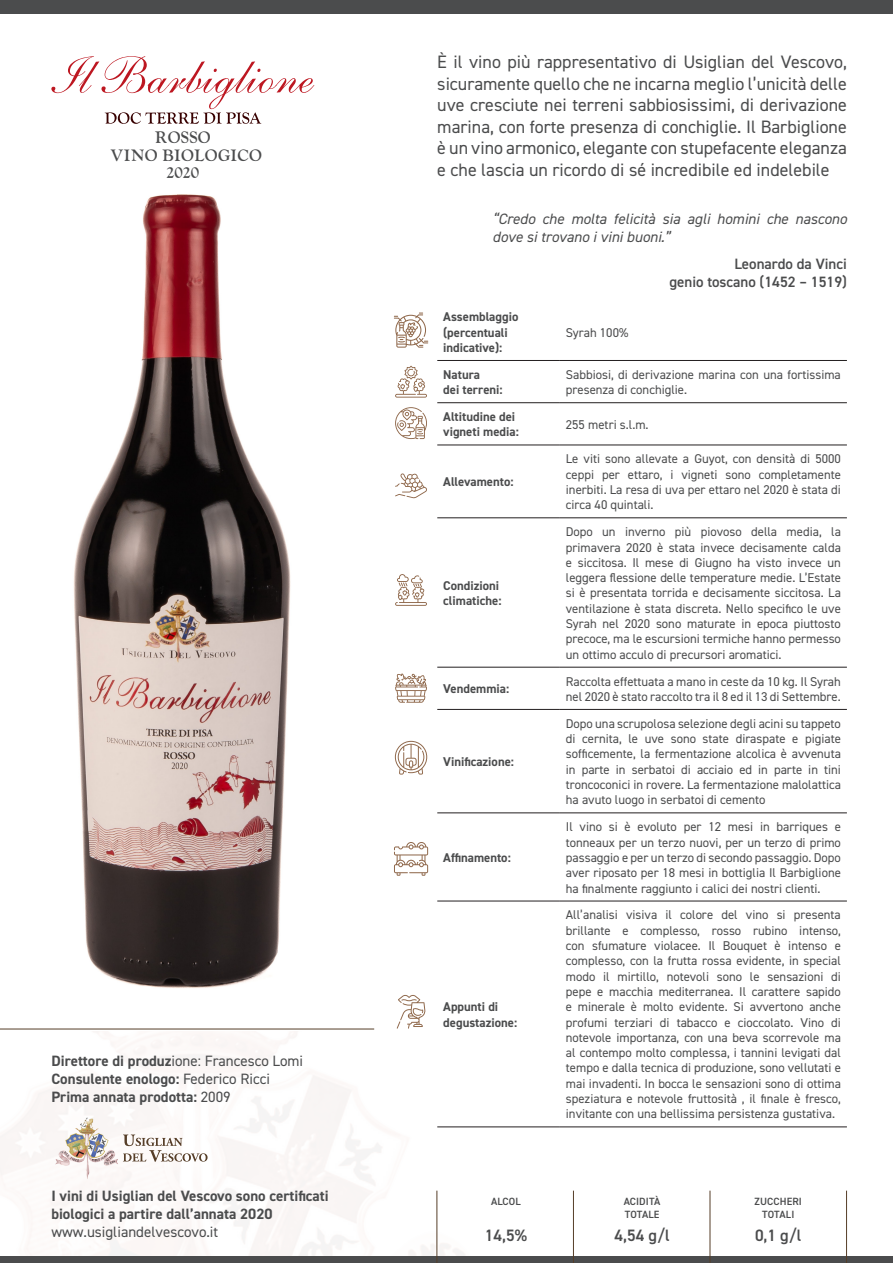
<style>
.page{position:relative;width:893px;height:1263px;background:#fff}
.page>*{position:absolute;margin:0;border:0;box-sizing:border-box;transform-origin:0 0}
.t1{font:18px/21.6px "DIN2014";color:#4b4c4d;text-align:justify}
.t2{font:700 16.5px/34.8px "LTC Goudy Oldstyle Pro";letter-spacing:.02em;color:#4b4c4d;text-align:center}
.t3{font:600 16.5px "DIN2014";color:#4b4c4d}
.t4{font:700 15px/18px "DIN2014";color:#4b4c4d}
.t5{font:italic 15px/18px "DIN2014";color:#4b4c4d}
.t6{font:600 15px/18px "DIN2014";color:#4b4c4d;text-align:right}
.t7{font:15px "DIN2014";color:#4b4c4d}
.t8{font:12.75px/15.3px "DIN2014";color:#4b4c4d;text-align:justify}
.t9{font:700 12.75px/15.3px "DIN2014";color:#4b4c4d}
.t10{font:600 10.5px/12.6px "DIN2014";letter-spacing:.01em;color:#4b4c4d}
.s1{font-weight:400}
</style>
<div class="page">
<img style="left:0;top:1008px;width:533px;height:249px">
<img style="left:0;top:194px;width:374px;height:835px">
<svg style="left:51px;top:56px;width:263px;height:68px"></svg>
<hr style="left:437px;top:360px;width:123px;height:1px;background:#231f20">
<hr style="left:560px;top:360px;width:287px;height:1px;background:#231f20">
<hr style="left:437px;top:402px;width:123px;height:1px;background:#231f20">
<hr style="left:560px;top:402px;width:287px;height:1px;background:#231f20">
<hr style="left:437px;top:445px;width:123px;height:1px;background:#231f20">
<hr style="left:560px;top:445px;width:287px;height:1px;background:#231f20">
<hr style="left:437px;top:518px;width:123px;height:1px;background:#231f20">
<hr style="left:560px;top:518px;width:287px;height:1px;background:#231f20">
<hr style="left:437px;top:667px;width:123px;height:1px;background:#231f20">
<hr style="left:560px;top:667px;width:287px;height:1px;background:#231f20">
<hr style="left:437px;top:709px;width:123px;height:1px;background:#231f20">
<hr style="left:560px;top:709px;width:287px;height:1px;background:#231f20">
<hr style="left:437px;top:813px;width:123px;height:1px;background:#231f20">
<hr style="left:560px;top:813px;width:287px;height:1px;background:#231f20">
<hr style="left:437px;top:901px;width:123px;height:1px;background:#231f20">
<hr style="left:560px;top:901px;width:287px;height:1px;background:#231f20">
<hr style="left:437px;top:1127px;width:123px;height:1px;background:#231f20">
<hr style="left:560px;top:1127px;width:287px;height:1px;background:#231f20">
<div style="left:0;top:0;width:893px;height:13px;background:#4b4c4d"></div>
<div style="left:0;top:1257px;width:893px;height:6px;background:#4b4c4d"></div>
<hr style="left:0;top:1029px;width:374px;height:1px;background:#563e28">
<hr style="left:436px;top:1190px;width:1px;height:73px;background:#563e28">
<hr style="left:573px;top:1190px;width:1px;height:73px;background:#563e28">
<hr style="left:710px;top:1190px;width:1px;height:73px;background:#563e28">
<hr style="left:846px;top:1190px;width:1px;height:73px;background:#563e28">
<svg style="left:395px;top:673px;width:32px;height:30px"></svg>
<svg style="left:395px;top:473px;width:32px;height:25px"></svg>
<svg style="left:395px;top:366px;width:32px;height:32px"></svg>
<svg style="left:395px;top:574px;width:32px;height:32px"></svg>
<svg style="left:395px;top:407px;width:32px;height:32px"></svg>
<svg style="left:394px;top:313px;width:34px;height:35px"></svg>
<svg style="left:395px;top:741px;width:32px;height:33px"></svg>
<svg style="left:397px;top:995px;width:28px;height:34px"></svg>
<svg style="left:394px;top:842px;width:34px;height:34px"></svg>
<img style="left:51px;top:1116px;width:70px;height:64px">
<svg style="left:123px;top:1134px;width:85px;height:28px"></svg>
<p class="t2" style="left:155px;top:120px;width:57px">ROSSO<br>2020</p>
<p class="t2" style="left:110px;top:138px;width:153px">VINO BIOLOGICO</p>
<p class="t4" style="left:51px;top:1052px;width:253px">Direttore di produz<span class="s1">ione: Francesco Lomi<br></span>Consulente enologo: <span class="s1">Federico Ricci<br></span>Prima annata prodotta: <span class="s1">2009</span></p>
<p class="t4" style="left:51px;top:1187px;width:279px">I vini di Usiglian del Vescovo sono certificati biologici a partire dall’annata 2020</p>
<p class="t7" style="left:51px;top:1223px;width:168px">www.usigliandelvescovo.it</p>
<p class="t1" style="left:437px;top:51px;width:411px">È il vino più rappresentativo di Usiglian del Vescovo, sicuramente quello che ne incarna meglio l’unicità delle uve cresciute nei terreni sabbiosissimi, di derivazione marina, con forte presenza di conchiglie. Il Barbiglione è un vino armonico, elegante con stupefacente eleganza e che lascia un ricordo di sé incredibile ed indelebile</p>
<p class="t5" style="left:493px;top:210px;width:356px">“Credo che molta felicità sia agli homini che nascono dove si trovano i vini buoni.”</p>
<p class="t6" style="left:669px;top:254px;width:179px">Leonardo da Vinci<br>genio toscano (1452 – 1519)</p>
<p class="t9" style="left:443px;top:309px;width:77px">Assemblaggio (percentuali indicative):</p>
<p class="t8" style="left:566px;top:324px;width:64px">Syrah 100%</p>
<p class="t9" style="left:443px;top:367px;width:61px">Natura<br>dei terreni:</p>
<p class="t8" style="left:566px;top:367px;width:276px">Sabbiosi, di derivazione marina con una fortissima presenza di conchiglie.</p>
<p class="t9" style="left:443px;top:409px;width:77px">Altitudine dei vigneti media:</p>
<p class="t8" style="left:566px;top:416px;width:84px">255 metri s.l.m.</p>
<p class="t9" style="left:443px;top:474px;width:72px">Allevamento:</p>
<p class="t8" style="left:566px;top:451px;width:277px">Le viti sono allevate a Guyot, con densità di 5000 ceppi per ettaro, i vigneti sono completamente inerbiti. La resa di uva per ettaro nel 2020 è stata di circa 40 quintali.</p>
<p class="t9" style="left:443px;top:578px;width:60px">Condizioni climatiche:</p>
<p class="t8" style="left:566px;top:524px;width:277px">Dopo un inverno più piovoso della media, la primavera 2020 è stata invece decisamente calda e siccitosa. Il mese di Giugno ha visto invece un leggera flessione delle temperature medie. L’Estate si è presentata torrida e decisamente siccitosa. La ventilazione è stata discreta. Nello specifico le uve Syrah nel 2020 sono maturate in epoca piuttosto precoce, ma le escursioni termiche hanno permesso un ottimo acculo di precursori aromatici.</p>
<p class="t9" style="left:443px;top:681px;width:67px">Vendemmia:</p>
<p class="t8" style="left:566px;top:673px;width:277px">Raccolta effettuata a mano in ceste da 10 kg. Il Syrah nel 2020 è stato raccolto tra il 8 ed il 13 di Settembre.</p>
<p class="t9" style="left:443px;top:754px;width:72px">Vinificazione:</p>
<p class="t9" style="left:443px;top:850px;width:69px">Affinamento:</p>
<p class="t9" style="left:443px;top:999px;width:75px">Appunti di degustazione:</p>
<p class="t10" style="left:491px;top:1195px;width:31px">ALCOL</p>
<p class="t3" style="left:485px;top:1224px;width:44px">14,5%</p>
<p class="t8" style="left:566px;top:715px;width:277px">Dopo una scrupolosa selezione degli acini su tappeto di cernita, le uve sono state diraspate e pigiate sofficemente, la fermentazione alcolica è avvenuta in parte in serbatoi di acciaio ed in parte in tini troncoconici in rovere. La fermentazione malolattica ha avuto luogo in serbatoi di cemento</p>
<p class="t8" style="left:566px;top:819px;width:277px">Il vino si è evoluto per 12 mesi in barriques e tonneaux per un terzo nuovi, per un terzo di primo passaggio e per un terzo di secondo passaggio. Dopo aver riposato per 18 mesi in bottiglia Il Barbiglione ha finalmente raggiunto i calici dei nostri clienti.</p>
<p class="t8" style="left:566px;top:907px;width:277px">All’analisi visiva il colore del vino si presenta brillante e complesso, rosso rubino intenso, con sfumature violacee. Il Bouquet è intenso e complesso, con la frutta rossa evidente, in special modo il mirtillo, notevoli sono le sensazioni di pepe e macchia mediterranea. Il carattere sapido e minerale è molto evidente. Si avvertono anche profumi terziari di tabacco e cioccolato. Vino di notevole importanza, con una beva scorrevole ma al contempo molto complessa, i tannini levigati dal tempo e dalla tecnica di produzione, sono vellutati e mai invadenti. In bocca le sensazioni sono di ottima speziatura e notevole fruttosità , il finale è fresco, invitante con una bellissima persistenza gustativa.</p>
<p class="t10" style="left:624px;top:1195px;width:38px">ACIDITÀ<br>TOTALE</p>
<p class="t3" style="left:614px;top:1224px;width:57px">4,54 g/l</p>
<p class="t10" style="left:755px;top:1195px;width:49px;text-align:center">ZUCCHERI<br>TOTALI</p>
<p class="t3" style="left:755px;top:1224px;width:48px">0,1 g/l</p>
</div>
